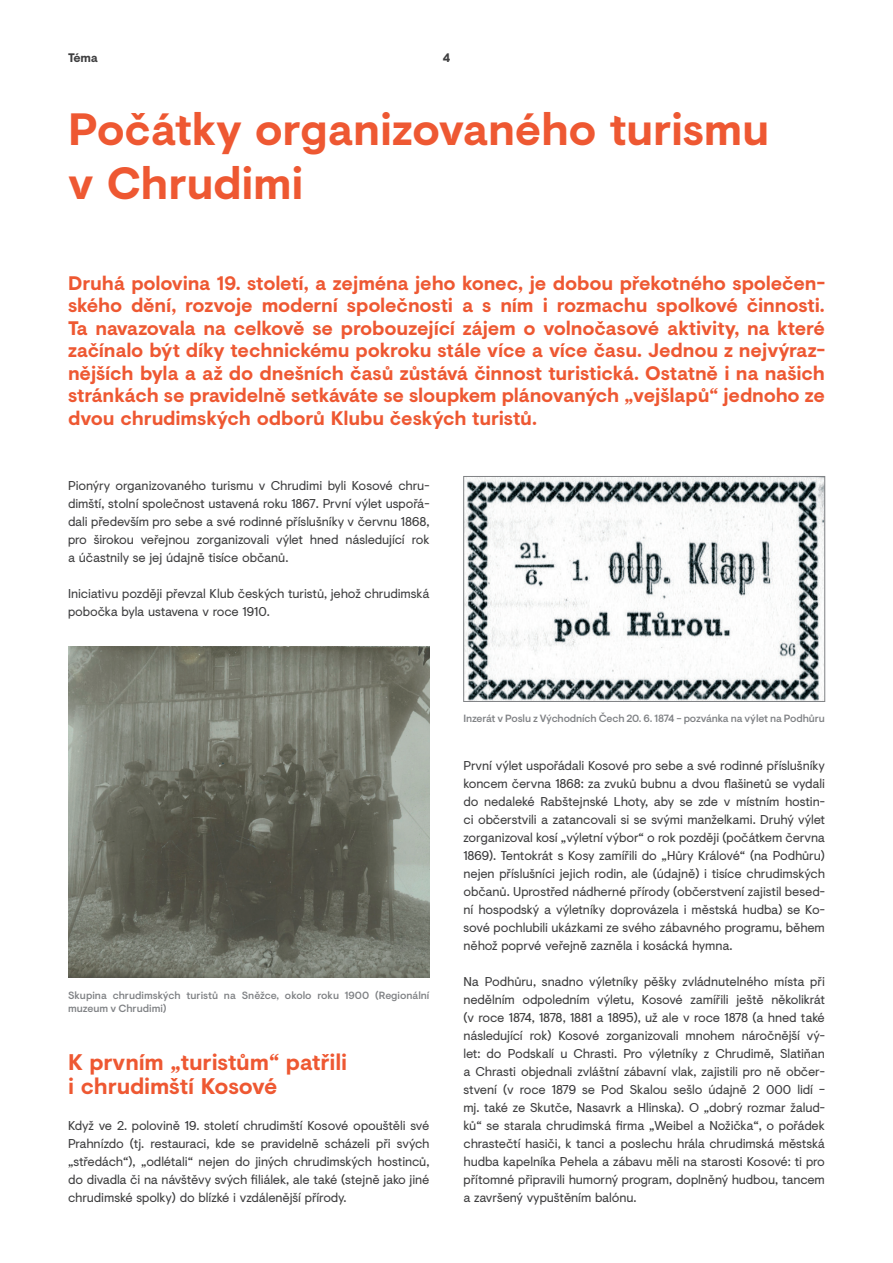
<style>
.page{position:relative;width:893px;height:1263px;background:#fff}
.page>*{position:absolute;margin:0;border:0;box-sizing:border-box;transform-origin:0 0}
.t1{font:700 45px/54px "Visuelt";letter-spacing:-.01em;color:#ee5832}
.t2{font:700 22.5px/24px "Visuelt";letter-spacing:-.01em;color:#ee5832}
.t3{font:700 19.5px/22.5px "Visuelt";letter-spacing:-.005em;color:#ee5832;text-align:justify}
.t4{font:12.75px/18px "Visuelt";letter-spacing:-.01em;color:#3e3e3f;text-align:justify}
.t5{font:700 12.3px "Visuelt";color:#3e3e3f}
.t6{font:500 10.5px/12.8px "Visuelt Pro";letter-spacing:-.01em;color:#808285}
</style>
<div class="page">
<img style="left:68px;top:646px;width:361px;height:331px">
<img style="left:465px;top:478px;width:358px;height:222px">
<div style="left:463px;top:476px;width:362px;height:226px;border:1px solid #808285"></div>
<p class="t5" style="left:68px;top:49px;width:31px">Téma</p>
<p class="t5" style="left:443px;top:49px;width:9px">4</p>
<h1 class="t1" style="left:68px;top:100px;width:703px">Počátky organizovaného turismu v Chrudimi</h1>
<p class="t3" style="left:68px;top:271px;width:758px">Druhá polovina 19. století, a zejména jeho konec, je dobou překotného společen&shy;ského dění, rozvoje moderní společnosti a s ním i rozmachu spolkové činnosti.<br>Ta navazovala na celkově se probouzející zájem o volnočasové aktivity, na které začínalo být díky technickému pokroku stále více a více času. Jednou z nejvýraz&shy;nějších byla a až do dnešních časů zůstává činnost turistická. Ostatně i na našich stránkách se pravidelně setkáváte se sloupkem plánovaných „vejšlapů“ jednoho ze dvou chrudimských odborů Klubu českých turistů.</p>
<p class="t4" style="left:68px;top:477px;width:363px">Pionýry organizovaného turismu v Chrudimi byli Kosové chru&shy;dimští, stolní společnost ustavená roku 1867. První výlet uspořá&shy;dali především pro sebe a své rodinné příslušníky v červnu 1868, pro širokou veřejnou zorganizovali výlet hned následující rok a účastnily se jej údajně tisíce občanů.</p>
<p class="t4" style="left:68px;top:585px;width:363px">Iniciativu později převzal Klub českých turistů, jehož chrudimská pobočka byla ustavena v roce 1910.</p>
<p class="t6" style="left:68px;top:989px;width:363px">Skupina chrudimských turistů na Sněžce, okolo roku 1900 (Regionální muzeum v Chrudimi)</p>
<h2 class="t2" style="left:68px;top:1049px;width:281px">K prvním „turistům“ patřili i chrudimští Kosové</h2>
<p class="t4" style="left:68px;top:1116px;width:363px">Když ve 2. polovině 19. století chrudimští Kosové opouštěli své Prahnízdo (tj. restauraci, kde se pravidelně scházeli při svých „středách“), „odlétali“ nejen do jiných chrudimských hostinců, do divadla či na návštěvy svých filiálek, ale také (stejně jako jiné chrudimské spolky) do blízké i vzdálenější přírody.</p>
<p class="t6" style="left:463px;top:712px;width:363px">Inzerát v Poslu z Východních Čech 20. 6. 1874 − pozvánka na výlet na Podhůru</p>
<p class="t4" style="left:463px;top:756px;width:363px">První výlet uspořádali Kosové pro sebe a své rodinné příslušníky koncem června 1868: za zvuků bubnu a dvou flašinetů se vydali do nedaleké Rabštejnské Lhoty, aby se zde v místním hostin&shy;ci občerstvili a zatancovali si se svými manželkami. Druhý výlet zorganizoval kosí „výletní výbor“ o rok později (počátkem června 1869). Tentokrát s Kosy zamířili do „Hůry Králové“ (na Podhůru) nejen příslušníci jejich rodin, ale (údajně) i tisíce chrudimských občanů. Uprostřed nádherné přírody (občerstvení zajistil besed&shy;ní hospodský a výletníky doprovázela i městská hudba) se Ko&shy;sové pochlubili ukázkami ze svého zábavného programu, během něhož poprvé veřejně zazněla i kosácká hymna.</p>
<p class="t4" style="left:463px;top:972px;width:363px">Na Podhůru, snadno výletníky pěšky zvládnutelného místa při nedělním odpoledním výletu, Kosové zamířili ještě několikrát (v roce 1874, 1878, 1881 a 1895), už ale v roce 1878 (a hned také následující rok) Kosové zorganizovali mnohem náročnější vý&shy;let: do Podskalí u Chrasti. Pro výletníky z Chrudimě, Slatiňan a Chrasti objednali zvláštní zábavní vlak, zajistili pro ně občer&shy;stvení (v roce 1879 se Pod Skalou sešlo údajně 2 000 lidí − mj. také ze Skutče, Nasavrk a Hlinska). O „dobrý rozmar žalud&shy;ků“ se starala chrudimská firma „Weibel a Nožička“, o pořádek chrastečtí hasiči, k tanci a poslechu hrála chrudimská městská hudba kapelníka Pehela a zábavu měli na starosti Kosové: ti pro přítomné připravili humorný program, doplněný hudbou, tancem a završený vypuštěním balónu.</p>
</div>
